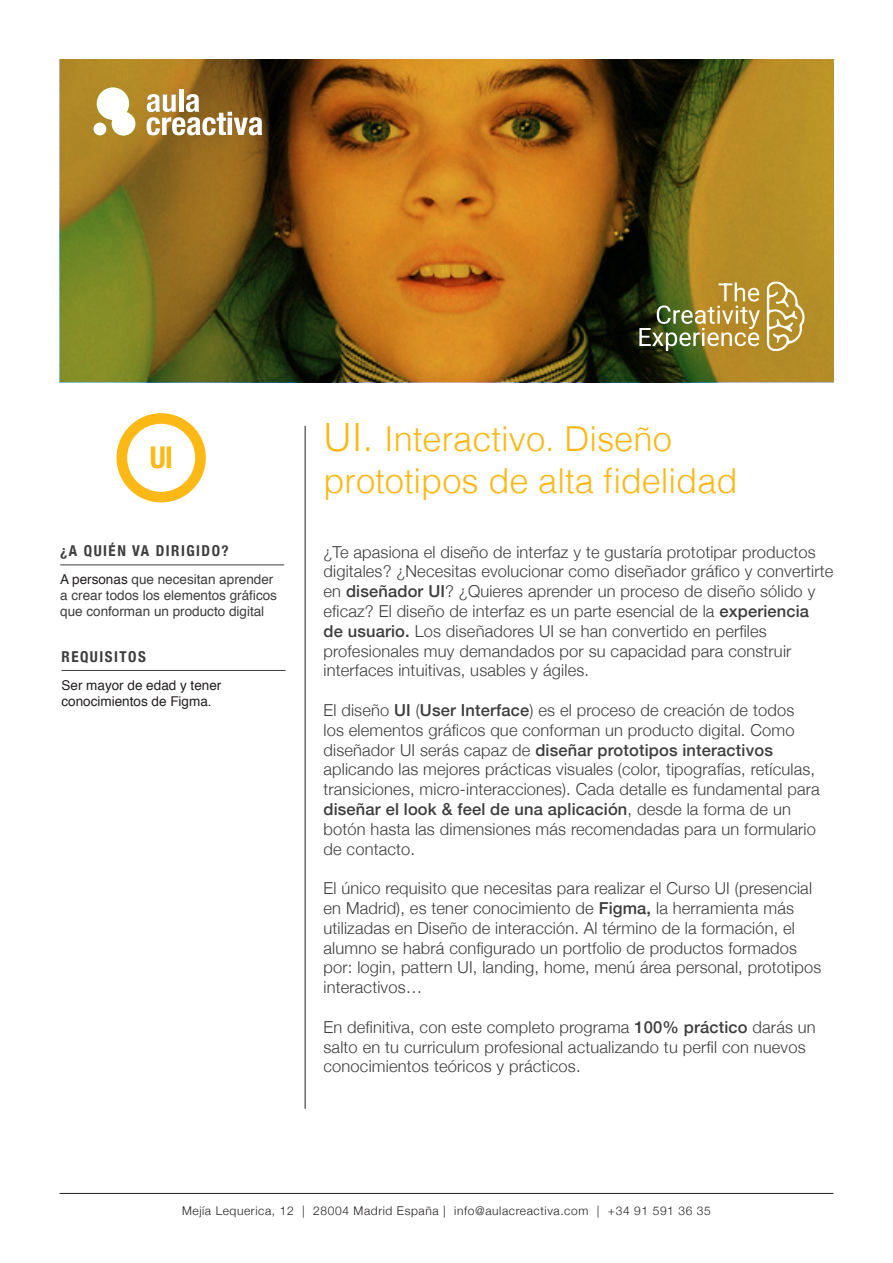
<style>
.page{position:relative;width:893px;height:1263px;background:#fff}
.page>*{position:absolute;margin:0;border:0;box-sizing:border-box;transform-origin:0 0}
.t1{font:300 34.5px/41.4px "Helvetica";color:#fcb814}
.subtítulo{font:700 condensed 30px "Helvetica Neue";color:#fcb814}
.Texto_2020{font:300 16.5px/19.8px "Helvetica Neue";letter-spacing:.01em;color:#3e3e3f}
.t2{font:700 condensed 15px "Helvetica Neue";letter-spacing:.1em;color:#3e3e3f}
.a_quien_va_dirigido{font:13.5px/16.2px "Helvetica";color:#3e3e3f}
.texto{font:13.5px/16.2px "Helvetica";color:#231f20}
.t3{font:300 12px "Helvetica Neue";letter-spacing:.05em;color:#231f20}
.s1{color:#231f20}
.s2{font-size:39px}
.s3{font-weight:500}
</style>
<div class="page">
<hr style="left:60px;top:1193px;width:773px;height:1px;background:#231f20">
<hr style="left:60px;top:564px;width:224px;height:1px;background:#3e3e3f">
<hr style="left:62px;top:670px;width:223px;height:1px;background:#3e3e3f">
<hr style="left:305px;top:426px;width:1px;height:683px;background:#231f20">
<div style="left:117px;top:413px;width:89px;height:89px;background:#fcb814;border-radius:50%"></div>
<div style="left:127px;top:424px;width:68px;height:68px;background:#fff;border-radius:50%"></div>
<svg style="left:60px;top:60px;width:773px;height:322px;background:#8d661a"></svg>
<hr style="left:179px;top:89px;width:4px;height:23px;background:#fff">
<svg style="left:147px;top:94px;width:115px;height:41px"></svg>
<svg style="left:97px;top:87px;width:38px;height:49px"></svg>
<div style="left:94px;top:123px;width:12px;height:12px;background:#fff;border-radius:50%"></div>
<hr style="left:639px;top:328px;width:3px;height:18px;background:#fff">
<svg style="left:641px;top:282px;width:119px;height:69px;background:#928746"></svg>
<svg style="left:767px;top:281px;width:38px;height:70px"></svg>
<p class="subtítulo" style="left:150px;top:432px;width:24px">UI</p>
<p class="t2" style="left:60px;top:538px;width:170px">¿A QUIÉN VA DIRIGIDO?</p>
<p class="a_quien_va_dirigido" style="left:60px;top:572px;width:218px"><span class="s1">A personas</span> que necesitan aprender a crear todos los elementos gráficos que conforman un producto digital</p>
<p class="t2" style="left:62px;top:644px;width:86px">REQUISITOS</p>
<p class="texto" style="left:62px;top:677px;width:161px">Ser mayor de edad y tener conocimientos de Figma.</p>
<p class="t1" style="left:323px;top:416px;width:416px"><span class="s2">UI.</span> Interactivo. Diseño prototipos de alta fidelidad</p>
<p class="Texto_2020" style="left:323px;top:541px;width:511px">¿Te apasiona el diseño de interfaz y te gustaría prototipar productos digitales? ¿Necesitas evolucionar como diseñador gráfico y convertirte en <span class="s3">diseñador UI</span>? ¿Quieres aprender un proceso de diseño sólido y eficaz? El diseño de interfaz es un parte esencial de la <span class="s3">experiencia<br>de usuario.</span> Los diseñadores UI se han convertido en perfiles profesionales muy demandados por su capacidad para construir interfaces intuitivas, usables y ágiles.</p>
<p class="Texto_2020" style="left:323px;top:699px;width:498px">El diseño <span class="s3">UI</span> (<span class="s3">User Interface</span>) es el proceso de creación de todos<br>los elementos gráficos que conforman un producto digital. Como diseñador UI serás capaz de <span class="s3">diseñar prototipos interactivos </span>aplicando las mejores prácticas visuales (color, tipografías, retículas, transiciones, micro-interacciones). Cada detalle es fundamental para <span class="s3">diseñar el look &amp; feel de una aplicación</span>, desde la forma de un botón hasta las dimensiones más recomendadas para un formulario de contacto.</p>
<p class="Texto_2020" style="left:323px;top:877px;width:499px">El único requisito que necesitas para realizar el Curso UI (presencial en Madrid), es tener conocimiento de <span class="s3">Figma,</span> la herramienta más utilizadas en Diseño de interacción. Al término de la formación, el alumno se habrá configurado un portfolio de productos formados por: login, pattern UI, landing, home, menú área personal, prototipos interactivos…</p>
<p class="Texto_2020" style="left:323px;top:1016px;width:494px">En definitiva, con este completo programa <span class="s3">100% práctico</span> darás un salto en tu curriculum profesional actualizando tu perfil con nuevos conocimientos teóricos y prácticos.</p>
<p class="t3" style="left:182px;top:1201px;width:530px">Mejía Lequerica, 12 | 28004 Madrid España | info@aulacreactiva.com | +34 91 591 36 35</p>
</div>
